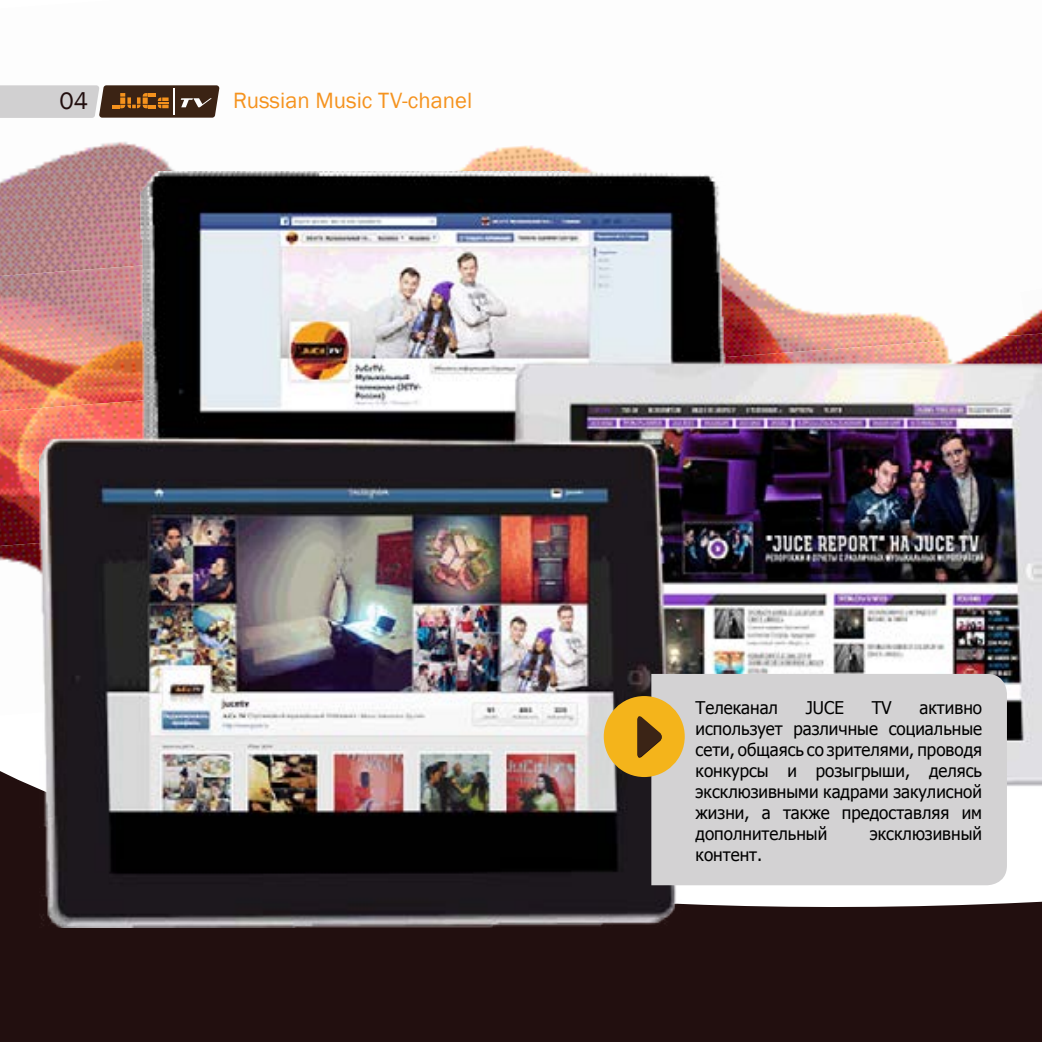
<style>
.page{position:relative;width:1042px;height:1042px;background:#fff}
.page>*{position:absolute;margin:0;border:0;box-sizing:border-box;transform-origin:0 0}
.t1{font:24.5px "Franklin Gothic";color:#220f0f}
.t2{font:22.75px "Franklin Gothic";color:#f79520}
.t3{font:17.5px/21px "Tahoma";color:#000;text-align:justify}
</style>
<div class="page">
<div style="left:0;top:771px;width:1042px;height:271px;background:#220f0f"></div>
<img style="left:0;top:85px;width:592px;height:86px">
<img style="left:0;top:171px;width:597px;height:134px">
<img style="left:40px;top:172px;width:1002px;height:756px">
<img style="left:1038px;top:395px;width:4px;height:134px">
<img style="left:1020px;top:172px;width:22px;height:223px">
<div style="left:651px;top:674px;width:356px;height:211px;background:#d3d2d3"></div>
<div style="left:604px;top:696px;width:81px;height:81px;background:#f4b41b;border-radius:50%"></div>
<svg style="left:637px;top:716px;width:25px;height:42px"></svg>
<h1 class="t1" style="left:60px;top:86px;width:30px">04</h1>
<h2 class="t2" style="left:233px;top:86px;width:241px">Russian Music TV-chanel</h2>
<p class="t3" style="left:695px;top:696px;width:84px">Телеканал</p>
<p class="t3" style="left:806px;top:696px;width:39px">JUCE</p>
<p class="t3" style="left:871px;top:696px;width:22px">TV</p>
<p class="t3" style="left:695px;top:696px;width:288px;text-indent:224px">активно использует различные социальные сети, общаясь со зрителями, проводя конкурсы и розыгрыши, делясь эксклюзивными кадрами закулисной жизни, а также предоставляя им дополнительный</p>
<p class="t3" style="left:870px;top:822px;width:114px">эксклюзивный</p>
<p class="t3" style="left:695px;top:843px;width:68px">контент.</p>
</div>
